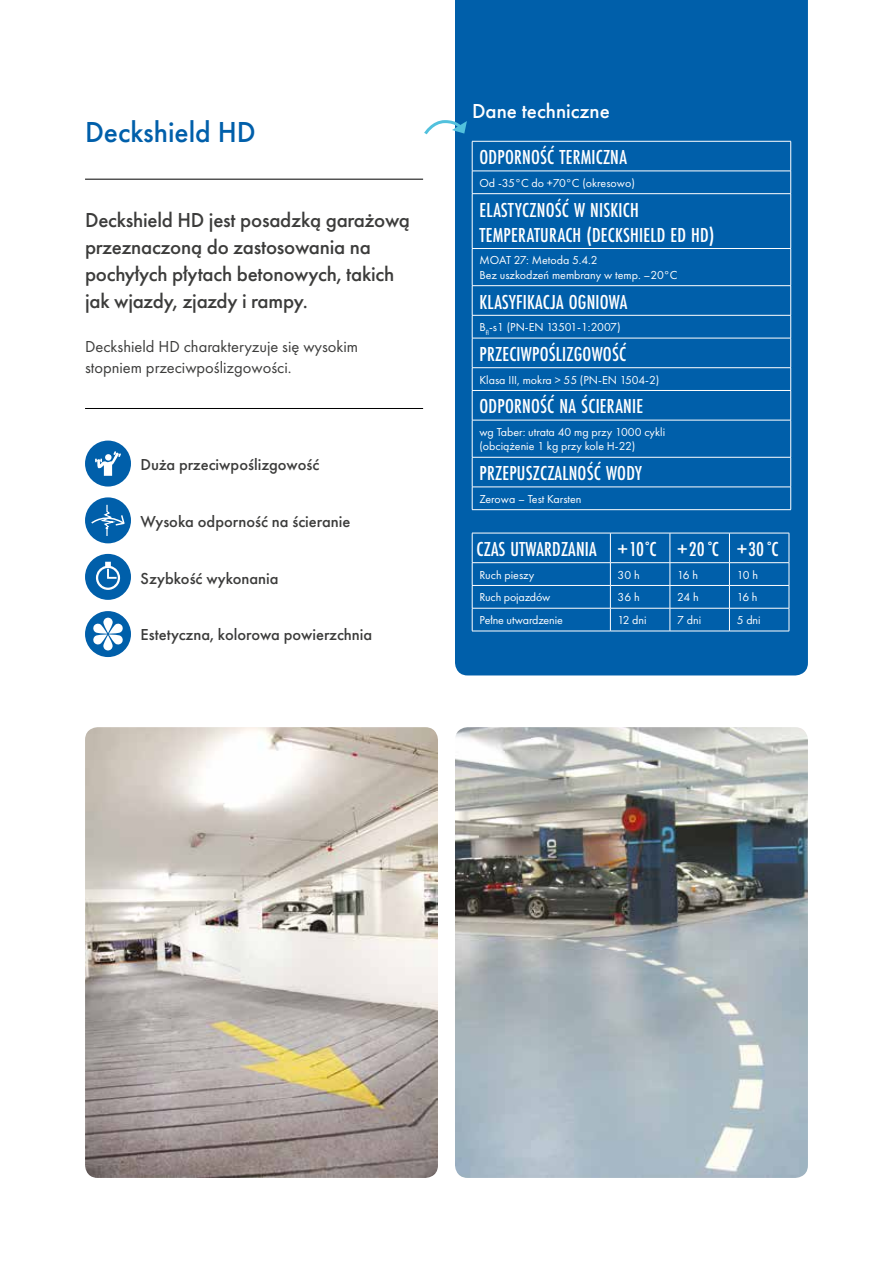
<style>
.page{position:relative;width:893px;height:1263px;background:#fff}
.page>*{position:absolute;margin:0;border:0;box-sizing:border-box;transform-origin:0 0}
.t1{font:500 30px "Futura PT";color:#005faa}
.t2{font:500 21px/25.2px "Futura PT Cond";letter-spacing:.01em;color:#fff}
.t3{font:500 21px/27px "Futura PT";letter-spacing:-.01em;color:#3c3c3b}
.t4{font:500 21px "Futura PT";color:#fff}
.t5{font:500 16.5px "Futura PT";color:#3c3c3b}
.t6{font:16.5px/21px "Futura PT";color:#3c3c3b}
.t7{font:12px/14.4px "Futura PT";color:#fff}
</style>
<div class="page">
<div style="left:455px;top:0;width:353px;height:675px;background:#005faa"></div>
<hr style="left:472px;top:141px;width:319px;height:1px;background:#fff">
<hr style="left:472px;top:141px;width:1px;height:30px;background:#fff">
<hr style="left:790px;top:141px;width:1px;height:30px;background:#fff">
<hr style="left:472px;top:171px;width:319px;height:1px;background:#fff">
<svg style="left:472px;top:171px;width:1px;height:22px"></svg>
<svg style="left:790px;top:171px;width:1px;height:22px"></svg>
<hr style="left:472px;top:193px;width:319px;height:1px;background:#fff">
<hr style="left:472px;top:194px;width:1px;height:54px;background:#fff">
<hr style="left:790px;top:194px;width:1px;height:54px;background:#fff">
<hr style="left:472px;top:248px;width:319px;height:1px;background:#fff">
<hr style="left:472px;top:249px;width:1px;height:36px;background:#fff">
<hr style="left:790px;top:249px;width:1px;height:36px;background:#fff">
<hr style="left:472px;top:285px;width:319px;height:1px;background:#fff">
<hr style="left:472px;top:315px;width:319px;height:1px;background:#fff">
<hr style="left:472px;top:338px;width:319px;height:1px;background:#fff">
<hr style="left:472px;top:367px;width:319px;height:1px;background:#fff">
<hr style="left:472px;top:390px;width:319px;height:1px;background:#fff">
<svg style="left:472px;top:286px;width:1px;height:134px"></svg>
<svg style="left:790px;top:286px;width:1px;height:134px"></svg>
<hr style="left:472px;top:420px;width:319px;height:1px;background:#fff">
<hr style="left:472px;top:420px;width:1px;height:37px;background:#fff">
<hr style="left:790px;top:420px;width:1px;height:37px;background:#fff">
<hr style="left:472px;top:457px;width:319px;height:1px;background:#fff">
<hr style="left:472px;top:457px;width:1px;height:30px;background:#fff">
<hr style="left:790px;top:457px;width:1px;height:30px;background:#fff">
<hr style="left:472px;top:487px;width:319px;height:1px;background:#fff">
<svg style="left:472px;top:487px;width:1px;height:22px"></svg>
<svg style="left:790px;top:487px;width:1px;height:22px"></svg>
<hr style="left:472px;top:509px;width:319px;height:1px;background:#fff">
<hr style="left:472px;top:533px;width:138px;height:1px;background:#fff">
<hr style="left:610px;top:533px;width:60px;height:1px;background:#fff">
<hr style="left:670px;top:533px;width:59px;height:1px;background:#fff">
<hr style="left:729px;top:533px;width:60px;height:1px;background:#fff">
<hr style="left:472px;top:562px;width:138px;height:1px;background:#fff">
<hr style="left:610px;top:562px;width:60px;height:1px;background:#fff">
<hr style="left:670px;top:562px;width:59px;height:1px;background:#fff">
<hr style="left:729px;top:562px;width:60px;height:1px;background:#fff">
<hr style="left:472px;top:585px;width:138px;height:1px;background:#fff">
<hr style="left:610px;top:585px;width:60px;height:1px;background:#fff">
<hr style="left:670px;top:585px;width:59px;height:1px;background:#fff">
<hr style="left:729px;top:585px;width:60px;height:1px;background:#fff">
<hr style="left:472px;top:608px;width:138px;height:1px;background:#fff">
<svg style="left:472px;top:533px;width:1px;height:98px"></svg>
<hr style="left:610px;top:608px;width:60px;height:1px;background:#fff">
<svg style="left:610px;top:533px;width:1px;height:98px"></svg>
<hr style="left:670px;top:608px;width:59px;height:1px;background:#fff">
<svg style="left:670px;top:533px;width:1px;height:98px"></svg>
<hr style="left:729px;top:608px;width:60px;height:1px;background:#fff">
<svg style="left:729px;top:533px;width:1px;height:98px"></svg>
<svg style="left:789px;top:533px;width:1px;height:98px"></svg>
<hr style="left:472px;top:631px;width:138px;height:1px;background:#fff">
<hr style="left:610px;top:631px;width:60px;height:1px;background:#fff">
<hr style="left:670px;top:631px;width:59px;height:1px;background:#fff">
<hr style="left:729px;top:631px;width:60px;height:1px;background:#fff">
<hr style="left:85px;top:179px;width:338px;height:1px;background:#000">
<hr style="left:85px;top:408px;width:338px;height:1px;background:#000">
<img style="left:85px;top:727px;width:353px;height:451px">
<img style="left:455px;top:727px;width:353px;height:451px">
<div style="left:85px;top:554px;width:46px;height:46px;background:#005faa;border-radius:50%"></div>
<svg style="left:96px;top:562px;width:24px;height:28px"></svg>
<div style="left:85px;top:611px;width:46px;height:46px;background:#005faa;border-radius:50%"></div>
<div style="left:103px;top:618px;width:10px;height:15px;background:#fff;border-radius:5px"></div>
<div style="left:103px;top:635px;width:10px;height:15px;background:#fff;border-radius:5px"></div>
<svg style="left:93px;top:623px;width:30px;height:22px"></svg>
<div style="left:85px;top:441px;width:46px;height:45px;background:#005faa;border-radius:50%"></div>
<svg style="left:95px;top:451px;width:26px;height:25px"></svg>
<div style="left:105px;top:454px;width:7px;height:7px;background:#fff;border-radius:3px"></div>
<div style="left:85px;top:497px;width:46px;height:46px;background:#005faa;border-radius:50%"></div>
<svg style="left:90px;top:504px;width:36px;height:33px"></svg>
<svg style="left:424px;top:119px;width:43px;height:18px"></svg>
<h1 class="t1" style="left:85px;top:114px;width:172px">Deckshield HD</h1>
<h2 class="t3" style="left:85px;top:207px;width:326px">Deckshield HD jest posadzką garażową przeznaczoną do zastosowania na pochyłych płytach betonowych, takich jak wjazdy, zjazdy i rampy.</h2>
<h3 class="t6" style="left:85px;top:336px;width:275px">Deckshield HD charakteryzuje się wysokim stopniem przeciwpoślizgowości.</h3>
<h3 class="t5" style="left:141px;top:454px;width:180px">Duża przeciwpoślizgowość</h3>
<h3 class="t5" style="left:141px;top:511px;width:211px">Wysoka odporność na ścieranie</h3>
<h3 class="t5" style="left:141px;top:568px;width:140px">Szybkość wykonania</h3>
<h3 class="t5" style="left:141px;top:625px;width:233px">Estetyczna, kolorowa powierzchnia</h3>
<h2 class="t4" style="left:472px;top:98px;width:139px">Dane techniczne</h2>
<h2 class="t2" style="left:479px;top:144px;width:149px">ODPORNOŚĆ TERMICZNA</h2>
<p class="t7" style="left:479px;top:176px;width:157px">Od -35°C do +70°C (okresowo)</p>
<h2 class="t2" style="left:479px;top:197px;width:236px">ELASTYCZNOŚĆ W NISKICH<br>TEMPERATURACH (DECKSHIELD ED HD)</h2>
<p class="t7" style="left:479px;top:253px;width:200px">MOAT 27: Metoda 5.4.2<br>Bez uszkodzeń membrany w temp. –20°C</p>
<h2 class="t2" style="left:479px;top:289px;width:149px">KLASYFIKACJA OGNIOWA</h2>
<p class="t7" style="left:479px;top:320px;width:143px">B<sub>fl</sub>-s1 (PN-EN 13501-1:2007)</p>
<h2 class="t2" style="left:479px;top:341px;width:148px">PRZECIWPOŚLIZGOWOŚĆ</h2>
<p class="t7" style="left:479px;top:372px;width:181px">Klasa III, mokra &gt; 55 (PN-EN 1504-2)</p>
<h2 class="t2" style="left:479px;top:394px;width:165px">ODPORNOŚĆ NA ŚCIERANIE</h2>
<p class="t7" style="left:479px;top:425px;width:187px">wg Taber: utrata 40 mg przy 1000 cykli (obciążenie 1 kg przy kole H-22)</p>
<h2 class="t2" style="left:479px;top:460px;width:164px">PRZEPUSZCZALNOŚĆ WODY</h2>
<p class="t7" style="left:479px;top:492px;width:104px">Zerowa – Test Karsten</p>
<h2 class="t2" style="left:477px;top:536px;width:303px">CZAS UTWARDZANIA +10˚C +20˚C +30˚C</h2>
<p class="t7" style="left:479px;top:567px;width:56px">Ruch pieszy</p>
<p class="t7" style="left:618px;top:567px;width:24px">30 h</p>
<p class="t7" style="left:677px;top:567px;width:22px">16 h</p>
<p class="t7" style="left:737px;top:567px;width:23px">10 h</p>
<p class="t7" style="left:479px;top:590px;width:72px">Ruch pojazdów</p>
<p class="t7" style="left:618px;top:590px;width:24px">36 h</p>
<p class="t7" style="left:677px;top:590px;width:23px">24 h</p>
<p class="t7" style="left:737px;top:590px;width:22px">16 h</p>
<p class="t7" style="left:479px;top:613px;width:85px">Pełne utwardzenie</p>
<p class="t7" style="left:618px;top:613px;width:31px">12 dni</p>
<p class="t7" style="left:677px;top:613px;width:26px">7 dni</p>
<p class="t7" style="left:737px;top:613px;width:26px">5 dni</p>
</div>
